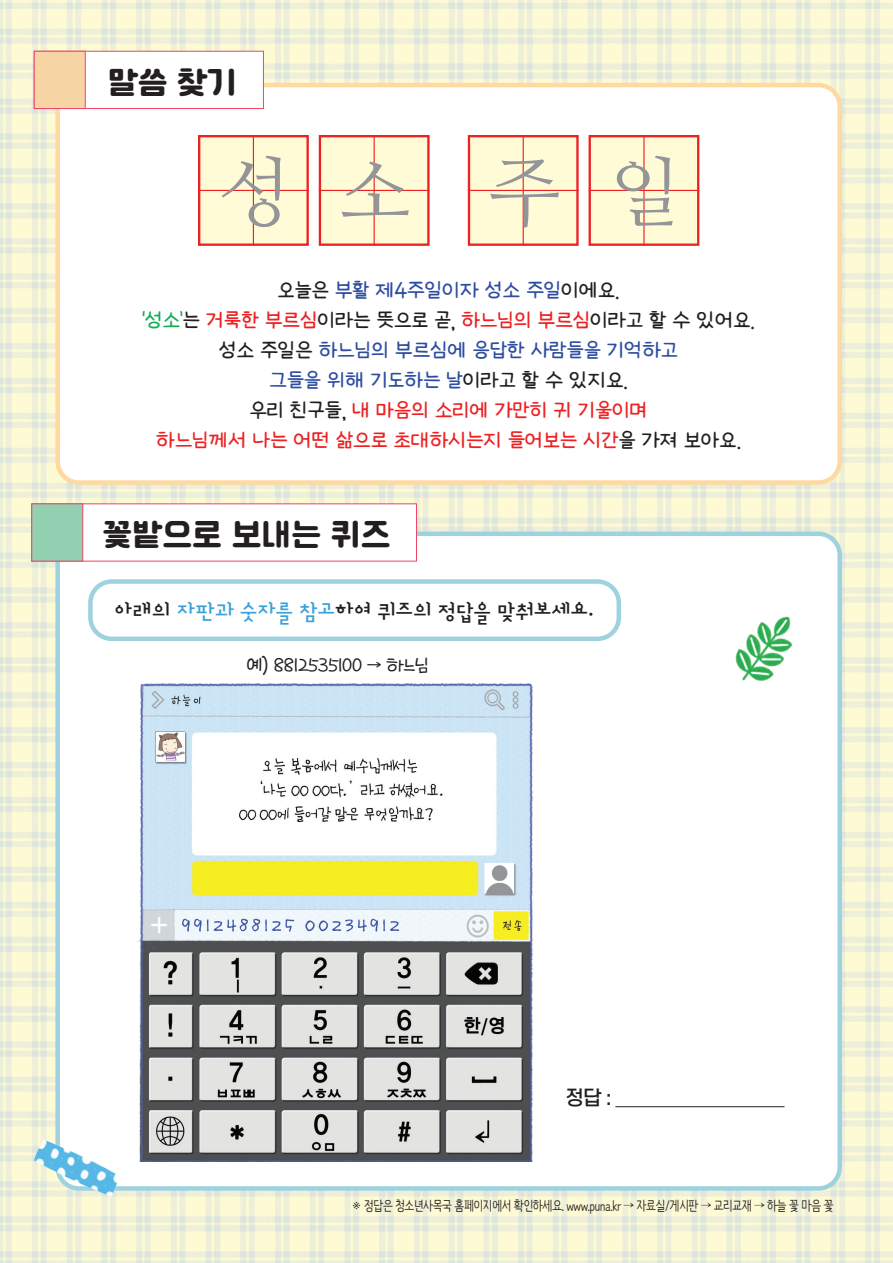
<style>
.page{position:relative;width:893px;height:1263px;background:#fff}
.page>*{position:absolute;margin:0;border:0;box-sizing:border-box;transform-origin:0 0}
.t1{font:76.2px "Nanum Myeongjo";color:#939598}
.t2{font:31.5px "Cafe 24 Ssurround";color:#231f20}
.t3{font:24px/30px "omyu pretty";color:#231f20;text-align:center}
.t4{font:700 21px "designhouse";color:#231f20}
.t5{font:19.5px "Kyobo Handwriting 2019";letter-spacing:-.05em;color:#231f20}
.t6{font:500 19.5px "S Core Dream 5";color:#231f20}
.t7{font:13.5px "Nanum Barunpen";letter-spacing:-.03em;color:#231f20;scale:.94 1}
.s1{color:#2f4ea1}
.s2{color:#10af58}
.s3{color:#ee2123}
.s4{color:#3ca2da}
</style>
<div class="page">
<img style="left:0;top:0;width:893px;height:1263px">
<div style="left:58px;top:85px;width:782px;height:397px;background:#fff;border-radius:21px"></div>
<div style="left:55px;top:83px;width:787px;height:402px;border:4px solid #fed9a1;border-radius:21px"></div>
<div style="left:34px;top:51px;width:230px;height:58px;background:#fff;border:1px solid #ef4665"></div>
<div style="left:34px;top:51px;width:51px;height:58px;background:#f6d4a4;border:1px solid #ef4665"></div>
<div style="left:198px;top:135px;width:111px;height:111px;background:#fffbd6;border:2px solid #ee2123"></div>
<hr style="left:198px;top:190px;width:111px;height:1px;background:#ee2123">
<hr style="left:253px;top:135px;width:1px;height:111px;background:#ee2123">
<div style="left:319px;top:135px;width:111px;height:111px;background:#fffbd6;border:2px solid #ee2123"></div>
<hr style="left:319px;top:190px;width:111px;height:1px;background:#ee2123">
<hr style="left:374px;top:135px;width:1px;height:111px;background:#ee2123">
<div style="left:468px;top:135px;width:111px;height:111px;background:#fffbd6;border:2px solid #ee2123"></div>
<hr style="left:468px;top:190px;width:111px;height:1px;background:#ee2123">
<hr style="left:523px;top:135px;width:1px;height:111px;background:#ee2123">
<div style="left:589px;top:135px;width:110px;height:111px;background:#fffbd6;border:2px solid #ee2123"></div>
<hr style="left:589px;top:190px;width:110px;height:1px;background:#ee2123">
<hr style="left:643px;top:135px;width:2px;height:111px;background:#ee2123">
<div style="left:58px;top:534px;width:782px;height:654px;background:#fff;border-radius:21px"></div>
<div style="left:55px;top:531px;width:787px;height:660px;border:4px solid #9ed2df;border-radius:21px"></div>
<div style="left:32px;top:504px;width:385px;height:57px;background:#fff"></div>
<div style="left:32px;top:504px;width:51px;height:57px;background:#91d0b0"></div>
<img style="left:735px;top:616px;width:58px;height:65px">
<img style="left:29px;top:1137px;width:99px;height:62px">
<div style="left:88px;top:579px;width:533px;height:62px;border:4px solid #9ed2df;border-radius:21px"></div>
<hr style="left:615px;top:1106px;width:170px;height:1px;background:#231f20">
<img style="left:137px;top:683px;width:396px;height:478px">
<h2 class="t2" style="left:108px;top:67px;width:131px">말씀 찾기</h2>
<h1 class="t1" style="left:218px;top:146px;width:464px">성소 주일</h1>
<p class="t3" style="left:142px;top:276px;width:614px">오늘은 <span class="s1">부활 제4주일이자 성소 주일</span>이에요.<br><span class="s2">‘성소’</span>는 <span class="s3">거룩한 부르심</span>이라는 뜻으로 곧, <span class="s3">하느님의 부르심</span>이라고 할 수 있어요. 성소 주일은 <span class="s1">하느님의 부르심에 응답한 사람들을 기억하고<br>그들을 위해 기도하는 날</span>이라고 할 수 있지요.<br>우리 친구들, <span class="s3">내 마음의 소리에 가만히 귀 기울이며<br>하느님께서 나는 어떤 삶으로 초대하시는지 들어보는 시간</span>을 가져 보아요.</p>
<h2 class="t2" style="left:70px;top:520px;width:322px"><sub>수정본</sub>꽃밭으로 보내는 퀴즈</h2>
<p class="t4" style="left:114px;top:601px;width:481px">아래의 <span class="s4">자판과 숫자를 참고</span>하여 퀴즈의 정답을 맞춰보세요.</p>
<p class="t5" style="left:247px;top:654px;width:183px">예) 8812535100 → 하느님</p>
<p class="t6" style="left:565px;top:1083px;width:48px">정답 :</p>
<p class="t7" style="left:352px;top:1197px;width:514px">※ 정답은 청소년사목국 홈페이지에서 확인하세요. www.puna.kr → 자료실/게시판 → 교리교재 → 하늘 꽃 마음 꽃</p>
</div>
